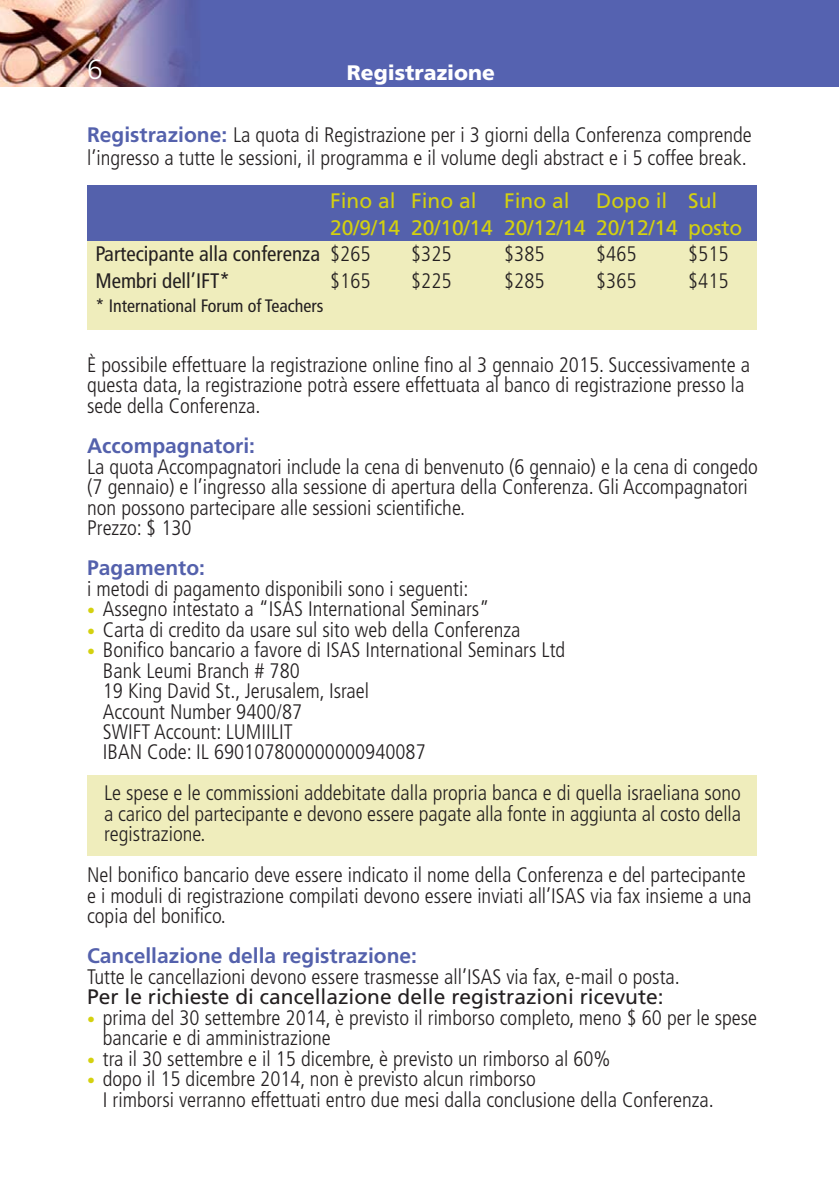
<style>
.page{position:relative;width:839px;height:1191px;background:#fff}
.page>*{position:absolute;margin:0;border:0;box-sizing:border-box;transform-origin:0 0}
.t1{font:300 28px "Frutiger";color:#fff}
.t2{font:300 condensed 21px/20.4px "Frutiger";color:#231f20}
.t3{font:21px "Frutiger";color:#d4d10f}
.t4{font:700 21px "Frutiger";color:#5461ac}
.t5{font:21px "Frutiger";color:#231f20}
.t6{font:condensed 21px "Frutiger";color:#231f20}
.t7{font:900 21px "Frutiger";color:#fff}
.t8{font:condensed 18px "Frutiger";color:#231f20}
.s1{font-weight:700;font-stretch:normal;color:#5461ac}
.s2{font-weight:300}
.s3{font-size:16px;color:#d4d10f}
</style>
<div class="page">
<div style="left:87px;top:775px;width:669px;height:81px;background:#efedbc"></div>
<div style="left:87px;top:230px;width:669px;height:100px;background:#efedbc"></div>
<div style="left:87px;top:185px;width:669px;height:55px;background:#5461ac"></div>
<img style="left:0;top:0;width:839px;height:87px">
<h1 class="t1" style="left:87px;top:58px;width:17px">6</h1>
<p class="t7" style="left:347px;top:64px;width:150px">Registrazione</p>
<p class="t2" style="left:87px;top:124px;width:666px;line-height:23.6px"><span class="s1">Registrazione:</span> La quota di Registrazione per i 3 giorni della Conferenza comprende l’ingresso a tutte le sessioni, il programma e il volume degli abstract e i 5 coffee break.</p>
<p class="t3" style="left:330px;top:192px;width:148px">Fino al Fino al</p>
<p class="t3" style="left:504px;top:192px;width:67px">Fino al</p>
<p class="t3" style="left:596px;top:192px;width:123px">Dopo il Sul</p>
<p class="t3" style="left:330px;top:219px;width:414px">20/9/14 20/10/14 20/12/14 20/12/14 posto</p>
<p class="t6" style="left:95px;top:246px;width:277px">Partecipante alla conferenza <span class="s2">$265</span></p>
<p class="t2" style="left:411px;top:246px;width:42px">$325</p>
<p class="t2" style="left:504px;top:246px;width:42px">$385</p>
<p class="t2" style="left:596px;top:246px;width:42px">$465</p>
<p class="t2" style="left:688px;top:246px;width:42px">$515</p>
<p class="t6" style="left:95px;top:272px;width:136px">Membri dell’IFT*</p>
<p class="t2" style="left:330px;top:272px;width:42px">$165</p>
<p class="t2" style="left:411px;top:272px;width:42px">$225</p>
<p class="t2" style="left:504px;top:272px;width:42px">$285</p>
<p class="t2" style="left:596px;top:272px;width:42px">$365</p>
<p class="t2" style="left:688px;top:272px;width:42px">$415</p>
<p class="t8" style="left:95px;top:299px;width:229px">* International Forum of Teachers</p>
<p class="t2" style="left:87px;top:356px;width:664px">È possibile effettuare la registrazione online fino al 3 gennaio 2015. Successivamente a questa data, la registrazione potrà essere effettuata al banco di registrazione presso la sede della Conferenza.</p>
<p class="t4" style="left:87px;top:437px;width:170px">Accompagnatori:</p>
<p class="t2" style="left:87px;top:458px;width:672px">La quota Accompagnatori include la cena di benvenuto (6 gennaio) e la cena di congedo (7 gennaio) e l’ingresso alla sessione di apertura della Conferenza. Gli Accompagnatori non possono partecipare alle sessioni scientifiche.<br>Prezzo: $ 130</p>
<p class="t4" style="left:87px;top:559px;width:119px">Pagamento:</p>
<p class="t2" style="left:87px;top:580px;width:383px">i metodi di pagamento disponibili sono i seguenti:</p>
<p class="t2" style="left:87px;top:600px;width:404px"><span class="s3">•</span> Assegno intestato a “ISAS International Seminars”</p>
<p class="t2" style="left:87px;top:621px;width:435px"><span class="s3">•</span> Carta di credito da usare sul sito web della Conferenza</p>
<p class="t2" style="left:103px;top:641px;width:464px;text-indent:-16px"><span class="s3">•</span> Bonifico bancario a favore di ISAS International Seminars Ltd Bank Leumi Branch # 780<br>19 King David St., Jerusalem, Israel<br>Account Number 9400/87<br>SWIFT Account: LUMIILIT<br>IBAN Code: IL 690107800000000940087</p>
<p class="t2" style="left:104px;top:784px;width:638px;text-align:justify">Le spese e le commissioni addebitate dalla propria banca e di quella israeliana sono a carico del partecipante e devono essere pagate alla fonte in aggiunta al costo della registrazione.</p>
<p class="t2" style="left:87px;top:866px;width:666px">Nel bonifico bancario deve essere indicato il nome della Conferenza e del partecipante e i moduli di registrazione compilati devono essere inviati all’ISAS via fax insieme a una copia del bonifico.</p>
<p class="t4" style="left:87px;top:948px;width:331px">Cancellazione della registrazione:</p>
<p class="t2" style="left:87px;top:968px;width:594px">Tutte le cancellazioni devono essere trasmesse all’ISAS via fax, e-mail o posta.</p>
<p class="t5" style="left:87px;top:988px;width:578px">Per le richieste di cancellazione delle registrazioni ricevute:</p>
<p class="t2" style="left:103px;top:1009px;width:656px;text-indent:-16px"><span class="s3">•</span> prima del 30 settembre 2014, è previsto il rimborso completo, meno $ 60 per le spese bancarie e di amministrazione</p>
<p class="t2" style="left:87px;top:1050px;width:525px"><span class="s3">•</span> tra il 30 settembre e il 15 dicembre, è previsto un rimborso al 60%</p>
<p class="t2" style="left:103px;top:1070px;width:613px;text-indent:-16px"><span class="s3">•</span> dopo il 15 dicembre 2014, non è previsto alcun rimborso<br>I rimborsi verranno effettuati entro due mesi dalla conclusione della Conferenza.</p>
</div>
